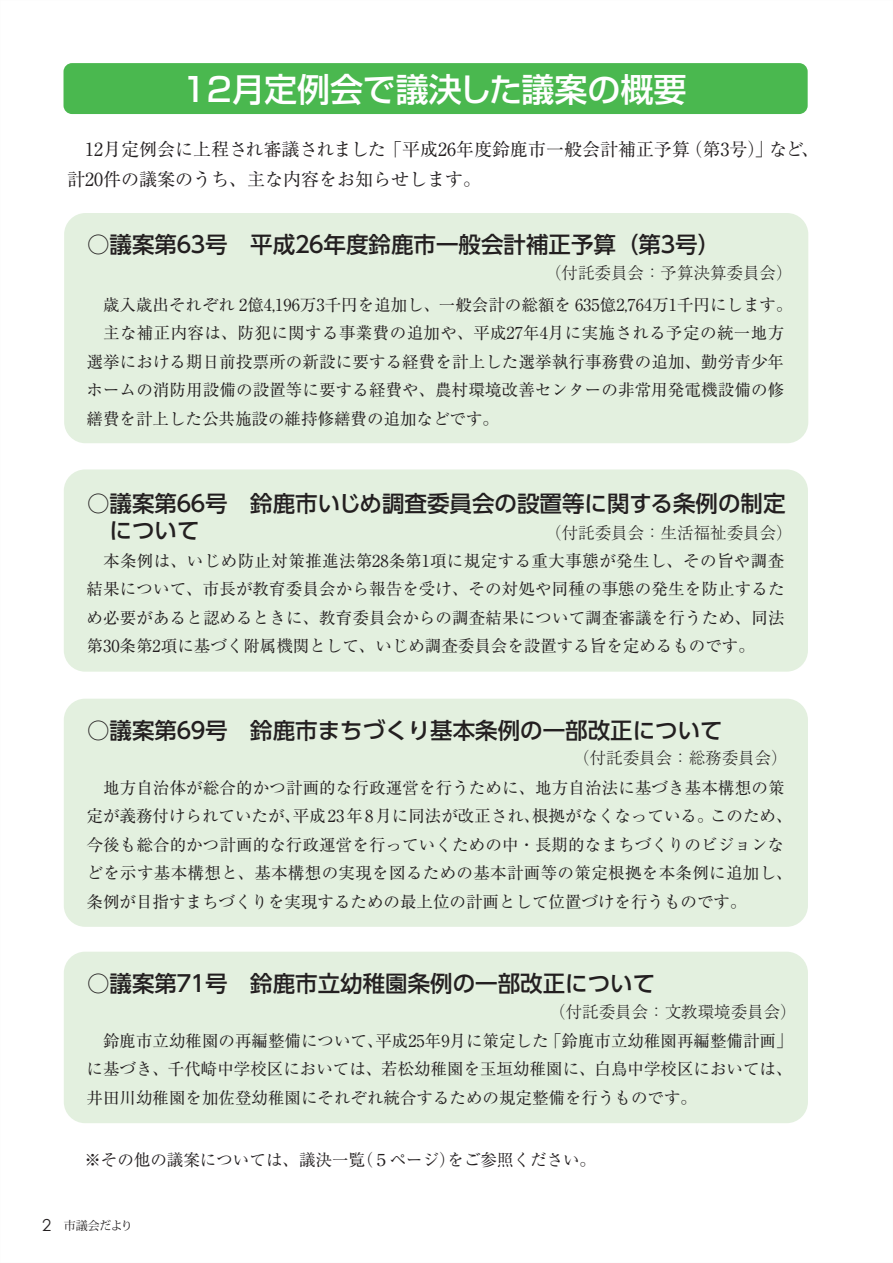
<style>
.page{position:relative;width:893px;height:1263px;background:#fff}
.page>*{position:absolute;margin:0;border:0;box-sizing:border-box;transform-origin:0 0}
.t1{font:500 33px "Shin Go Pr 5";color:#fff}
.t2{font:500 22.5px/27px "UD Shin Go Pro";color:#231f20}
.t3{font:18px/30px "Ryumin Pr 5";color:#231f20}
.t4{font:16.5px/28.5px "Ryumin Pr 5";color:#231f20;text-align:justify}
.t5{font:300 16.5px "Ryumin Pr 5";color:#231f20}
.t6{font:12px "Koz Min Pro";letter-spacing:-.03em;color:#231f20}
.s1{font-family:"Century Gothic";font-size:16.5px}
</style>
<div class="page">
<div style="left:64px;top:213px;width:744px;height:230px;background:#e3f0df;border-radius:21px"></div>
<div style="left:64px;top:469px;width:744px;height:203px;background:#e3f0df;border-radius:21px"></div>
<div style="left:64px;top:699px;width:744px;height:228px;background:#e3f0df;border-radius:21px"></div>
<div style="left:64px;top:952px;width:744px;height:171px;background:#e3f0df;border-radius:21px"></div>
<div style="left:64px;top:63px;width:744px;height:51px;background:#4ab84f;border-radius:9px"></div>
<p class="t1" style="left:182px;top:63px;width:506px">12月定例会で議決した議案の概要</p>
<p class="t3" style="left:67px;top:133px;width:754px;text-indent:18px">12月定例会に上程され審議されました「平成26年度鈴鹿市一般会計補正予算（第3号）」など、計20件の議案のうち、主な内容をお知らせします。</p>
<p class="t2" style="left:87px;top:230px;width:635px">○議案第６３号　平成２６年度鈴鹿市一般会計補正予算（第３号）</p>
<p class="t5" style="left:545px;top:260px;width:249px">（付託委員会：予算決算委員会）</p>
<p class="t4" style="left:87px;top:289px;width:708px;text-align:left">　歳入歳出それぞれ 2億4,196万3千円を追加し、一般会計の総額を 635億2,764万1千円にします。　主な補正内容は、防犯に関する事業費の追加や、平成27年4月に実施される予定の統一地方選挙における期日前投票所の新設に要する経費を計上した選挙執行事務費の追加、勤労青少年ホームの消防用設備の設置等に要する経費や、農村環境改善センターの非常用発電機設備の修繕費を計上した公共施設の維持修繕費の追加などです。</p>
<p class="t2" style="left:87px;top:489px;width:700px">○議案第６６号　鈴鹿市いじめ調査委員会の設置等に関する条例の制定　について</p>
<p class="t5" style="left:545px;top:519px;width:249px">（付託委員会：生活福祉委員会）</p>
<p class="t4" style="left:87px;top:545px;width:699px">　本条例は、いじめ防止対策推進法第28条第1項に規定する重大事態が発生し、その旨や調査結果について、市長が教育委員会から報告を受け、その対処や同種の事態の発生を防止するため必要があると認めるときに、教育委員会からの調査結果について調査審議を行うため、同法第30条第2項に基づく附属機関として、いじめ調査委員会を設置する旨を定めるものです。</p>
<p class="t2" style="left:87px;top:716px;width:637px">○議案第６９号　鈴鹿市まちづくり基本条例の一部改正について</p>
<p class="t5" style="left:573px;top:744px;width:216px">（付託委員会：総務委員会）</p>
<p class="t4" style="left:87px;top:772px;width:708px;text-align:left">　地方自治体が総合的かつ計画的な行政運営を行うために、地方自治法に基づき基本構想の策定が義務付けられていたが、平成23年8月に同法が改正され、根拠がなくなっている。このため、今後も総合的かつ計画的な行政運営を行っていくための中・長期的なまちづくりのビジョンなどを示す基本構想と、基本構想の実現を図るための基本計画等の策定根拠を本条例に追加し、条例が目指すまちづくりを実現するための最上位の計画として位置づけを行うものです。</p>
<p class="t2" style="left:87px;top:969px;width:570px">○議案第７１号　鈴鹿市立幼稚園条例の一部改正について</p>
<p class="t5" style="left:549px;top:998px;width:249px">（付託委員会：文教環境委員会）</p>
<p class="t4" style="left:87px;top:1025px;width:707px">　鈴鹿市立幼稚園の再編整備について、平成25年9月に策定した「鈴鹿市立幼稚園再編整備計画」に基づき、千代崎中学校区においては、若松幼稚園を玉垣幼稚園に、白鳥中学校区においては、井田川幼稚園を加佐登幼稚園にそれぞれ統合するための規定整備を行うものです。</p>
<p class="t4" style="left:84px;top:1145px;width:513px">※その他の議案については、議決一覧（５ページ）をご参照ください。</p>
<p class="t6" style="left:42px;top:1217px;width:92px"><span class="s1">2</span> 市議会だより</p>
</div>
